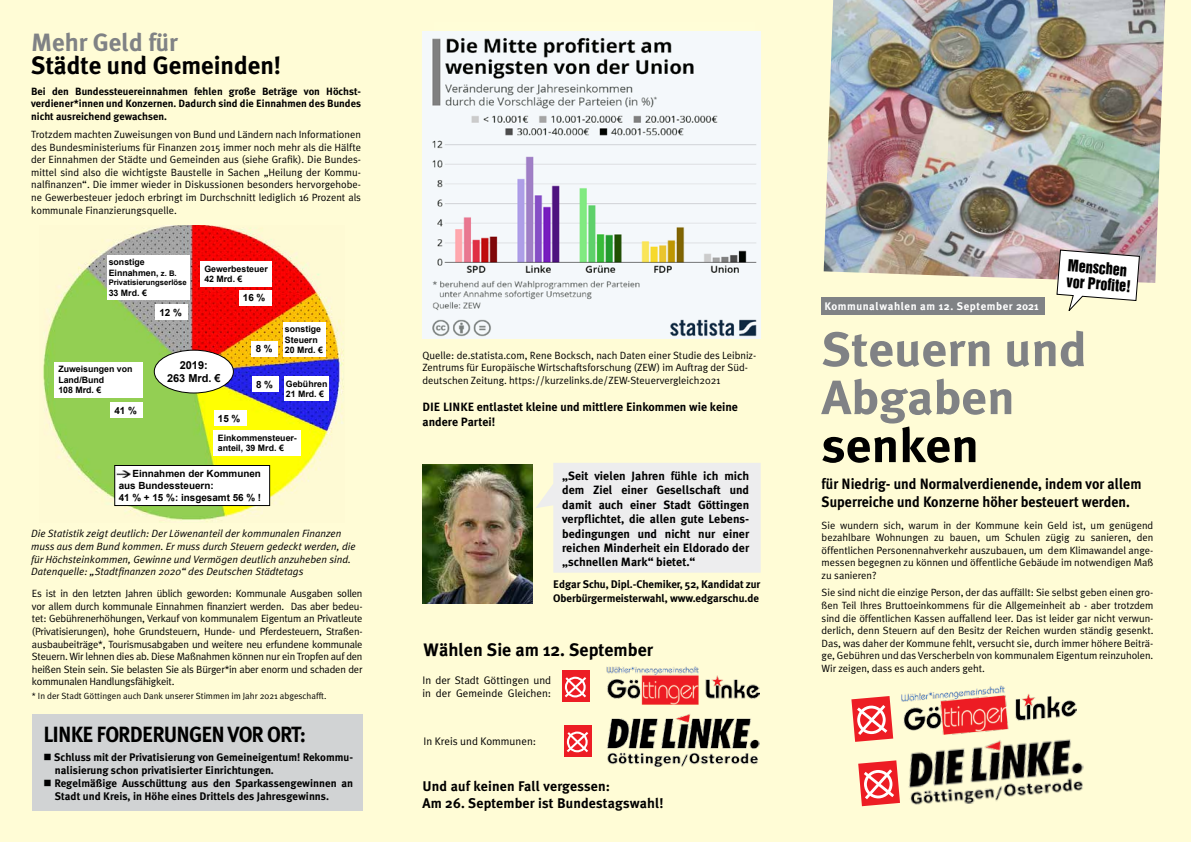
<style>
.page{position:relative;width:1191px;height:842px;background:#fffcd6}
.page>*{position:absolute;margin:0;border:0;box-sizing:border-box;transform-origin:0 0}
.t1{font:700 48px/48px "Meta Plus";color:#808285;scale:1.06 1}
.t2{font:700 48px "Meta Plus";color:#000;scale:1.06 1}
.t3{font:700 25px "Meta Plus";letter-spacing:-.005em;color:#000}
.t4{font:700 25px "Meta Plus";letter-spacing:-.005em;color:#808285}
.t5{font:700 22px "Meta Plus";letter-spacing:-.04em;color:#000;scale:.93 1}
.t6{font:700 18px "Meta Plus";color:#000}
.t7{font:700 15px/18px "Meta Plus";color:#000;scale:.93 1}
.t8{font:15px/15.6px "Helvetica Inserat LT Std";color:#000;scale:.93 1}
.t9{font:700 14px/16.8px "Meta Plus";letter-spacing:.01em;color:#000}
.t10{font:700 12px/14.4px "Meta Plus";color:#000;text-align:justify}
.t11{font:700 11px/13.2px "Meta Plus";color:#000}
.t12{font:11px/13.2px "Meta Plus Normal";color:#000}
.t13{font:700 11px "Meta Plus";letter-spacing:.05em;color:#fff}
.t14{font:700 11px/13.1px "Arial";color:#000;text-align:center}
.t15{font:10.5px/12.6px "Meta Plus Normal";color:#000;text-align:justify}
.t16{font:italic 10.5px/12.6px "Meta Plus Normal";color:#000}
.t17{font:700 10.5px/12.6px "Meta Plus";color:#000;text-align:justify}
.t18{font:700 9.9px/11.9px "Arial";color:#000}
.t19{font:9px "Meta Plus Normal";color:#000}
.t20{font:700 8.8px/10.5px "Arial";color:#000}
.t21{font:700 7.7px "Arial";color:#000}
.s1{font-size:7.7px}
</style>
<div class="page">
<img style="left:823px;top:0;width:342px;height:283px">
<svg style="left:1056px;top:249px;width:84px;height:65px"></svg>
<div style="left:821px;top:297px;width:224px;height:18px;background:#808285"></div>
<img style="left:901px;top:685px;width:175px;height:49px">
<svg style="left:851px;top:696px;width:42px;height:46px;background:#f36e6d"></svg>
<img style="left:905px;top:733px;width:181px;height:76px">
<div style="left:32px;top:714px;width:330px;height:97px;background:#d1d3d4"></div>
<svg style="left:858px;top:760px;width:42px;height:46px;background:#f36e6d"></svg>
<img style="left:607px;top:713px;width:153px;height:53px">
<div style="left:564px;top:726px;width:28px;height:31px;background:#ed1d24"></div>
<svg style="left:566px;top:731px;width:23px;height:22px"></svg>
<div style="left:562px;top:671px;width:28px;height:31px;background:#ed1d24"></div>
<svg style="left:564px;top:676px;width:23px;height:22px"></svg>
<div style="left:607px;top:667px;width:152px;height:43px;background:#fffcd6"></div>
<img style="left:607px;top:667px;width:152px;height:38px">
<img style="left:40px;top:226px;width:304px;height:296px">
<div style="left:200px;top:261px;width:72px;height:25px;background:#fff"></div>
<div style="left:214px;top:430px;width:87px;height:25px;background:#fff"></div>
<div style="left:283px;top:322px;width:43px;height:35px;background:#fff"></div>
<div style="left:284px;top:376px;width:45px;height:25px;background:#fff"></div>
<div style="left:54px;top:362px;width:89px;height:35px;background:#fff"></div>
<div style="left:107px;top:255px;width:82px;height:44px;background:#fff"></div>
<div style="left:252px;top:376px;width:26px;height:16px;background:#fff"></div>
<div style="left:252px;top:341px;width:26px;height:16px;background:#fff"></div>
<div style="left:239px;top:290px;width:33px;height:16px;background:#fff"></div>
<div style="left:155px;top:304px;width:33px;height:16px;background:#fff"></div>
<div style="left:214px;top:410px;width:33px;height:16px;background:#fff"></div>
<div style="left:110px;top:402px;width:33px;height:16px;background:#fff"></div>
<div style="left:115px;top:465px;width:155px;height:40px;background:#fff"></div>
<div style="left:114px;top:465px;width:156px;height:41px;border:1px solid #000"></div>
<div style="left:154px;top:350px;width:79px;height:43px;background:#fff;border-radius:50%"></div>
<div style="left:154px;top:350px;width:80px;height:43px;border:1px solid #000;border-radius:50%"></div>
<img style="left:116px;top:470px;width:14px;height:8px">
<div style="left:435px;top:23px;width:319px;height:8px;background:#fffdd7"></div>
<img style="left:422px;top:31px;width:338px;height:307px">
<svg style="left:535px;top:463px;width:225px;height:110px;background:#eeeeec"></svg>
<img style="left:422px;top:465px;width:111px;height:138px">
<h2 class="t4" style="left:31px;top:27px;width:148px">Mehr Geld für</h2>
<h2 class="t3" style="left:31px;top:50px;width:251px">Städte und Gemeinden!</h2>
<p class="t17" style="left:31px;top:85px;width:331px">Bei den Bundessteuereinnahmen fehlen große Beträge von Höchst&shy;verdiener*innen und Konzernen. Dadurch sind die Einnahmen des Bundes nicht ausreichend gewachsen.</p>
<p class="t15" style="left:31px;top:128px;width:331px">Trotzdem machten Zuweisungen von Bund und Ländern nach Informationen des Bundesministeriums für Finanzen 2015 immer noch mehr als die Hälfte der Einnahmen der Städte und Gemeinden aus (siehe Grafik). Die Bundes&shy;mittel sind also die wichtigste Baustelle in Sachen „Heilung der Kommu&shy;nalfinanzen“. Die immer wieder in Diskussionen besonders hervorgehobe&shy;ne Gewerbesteuer jedoch erbringt im Durchschnitt lediglich 16 Prozent als kommunale Finanzierungsquelle.</p>
<p class="t20" style="left:109px;top:257px;width:70px">sonstige<br>Einnahmen, <span class="s1">z. B.</span></p>
<p class="t21" style="left:109px;top:277px;width:80px">Privatisierungserlöse</p>
<p class="t20" style="left:109px;top:287px;width:40px">33 Mrd. €</p>
<p class="t18" style="left:159px;top:306px;width:24px">12 %</p>
<p class="t20" style="left:204px;top:263px;width:65px">Gewerbesteuer<br>42 Mrd. €</p>
<p class="t18" style="left:243px;top:292px;width:24px">16 %</p>
<p class="t18" style="left:256px;top:343px;width:19px">8 %</p>
<p class="t20" style="left:58px;top:364px;width:76px">Zuweisungen von<br>Land/Bund<br>108 Mrd. €</p>
<p class="t18" style="left:114px;top:404px;width:24px">41 %</p>
<p class="t14" style="left:167px;top:359px;width:55px">2019:<br>263 Mrd. €</p>
<p class="t18" style="left:218px;top:412px;width:24px">15 %</p>
<p class="t18" style="left:256px;top:379px;width:19px">8 %</p>
<p class="t20" style="left:285px;top:324px;width:40px">sonstige<br>Steuern<br>20 Mrd. €</p>
<p class="t20" style="left:286px;top:378px;width:43px">Gebühren<br>21 Mrd. €</p>
<p class="t20" style="left:218px;top:432px;width:81px">Einkommensteuer&shy;anteil, 39 Mrd. €</p>
<p class="t18" style="left:119px;top:468px;width:144px;text-indent:14px">Einnahmen der Kommunen aus Bundessteuern:<br>41 % + 15 %: insgesamt 56 % !</p>
<p class="t16" style="left:31px;top:527px;width:326px">Die Statistik zeigt deutlich: Der Löwenanteil der kommunalen Finanzen muss aus dem Bund kommen. Er muss durch Steuern gedeckt werden, die für Höchsteinkommen, Gewinne und Vermögen deutlich anzuheben sind.<br>Datenquelle: „Stadtfinanzen 2020“ des Deutschen Städtetags</p>
<p class="t15" style="left:32px;top:587px;width:332px">Es ist in den letzten Jahren üblich geworden: Kommunale Ausgaben sollen vor allem durch kommunale Einnahmen finanziert werden. Das aber bedeu&shy;tet: Gebührenerhöhungen, Verkauf von kommunalem Eigentum an Privatleute (Privatisierungen), hohe Grundsteuern, Hunde- und Pferdesteuern, Straßen&shy;ausbaubeiträge*, Tourismusabgaben und weitere neu erfundene kommunale Steuern. Wir lehnen dies ab. Diese Maßnahmen können nur ein Tropfen auf den heißen Stein sein. Sie belasten Sie als Bürger*in aber enorm und schaden der kommunalen Handlungsfähigkeit.</p>
<p class="t19" style="left:32px;top:691px;width:296px">* In der Stadt Göttingen auch Dank unserer Stimmen im Jahr 2021 abgeschafft.</p>
<h3 class="t5" style="left:44px;top:722px;width:156px">LINKE FORDERungen</h3>
<h3 class="t5" style="left:227px;top:722px;width:86px">vor Ort:</h3>
<p class="t11" style="left:55px;top:750px;width:300px;text-indent:-11px">■ Schluss mit der Privatisierung von Gemeineigentum! Rekommu&shy;nalisierung schon privatisierter Einrichtungen.</p>
<p class="t11" style="left:55px;top:777px;width:300px;text-indent:-11px">■ Regelmäßige Ausschüttung aus den Sparkassengewinnen an<br>Stadt und Kreis, in Höhe eines Drittels des Jahresgewinns.</p>
<p class="t15" style="left:422px;top:348px;width:335px;text-align:left">Quelle: de.statista.com, Rene Bocksch, nach Daten einer Studie des Leibniz-<br>Zentrums für Europäische Wirtschaftsforschung (ZEW) im Auftrag der Süd&shy;deutschen Zeitung. https://kurzelinks.de/ZEW-Steuervergleich2021</p>
<p class="t10" style="left:422px;top:400px;width:317px">DIE LINKE entlastet kleine und mittlere Einkommen wie keine andere Partei!</p>
<p class="t10" style="left:562px;top:469px;width:189px">„Seit vielen Jahren fühle ich mich dem Ziel einer Gesellschaft und damit auch einer Stadt Göttingen verpflichtet, die allen gute Lebens&shy;bedingungen und nicht nur einer reichen Minderheit ein Eldorado der „schnellen Mark“ bietet.“</p>
<p class="t11" style="left:553px;top:578px;width:209px">Edgar Schu, Dipl.-Chemiker, 52, Kandidat zur<br>Oberbürgermeisterwahl, www.edgarschu.de</p>
<h3 class="t6" style="left:423px;top:639px;width:231px">Wählen Sie am 12. September</h3>
<p class="t12" style="left:422px;top:674px;width:130px">In der Stadt Göttingen und in der Gemeinde Gleichen:</p>
<p class="t12" style="left:423px;top:734px;width:114px">In Kreis und Kommunen:</p>
<h3 class="t9" style="left:422px;top:778px;width:243px">U nd auf keinen Fall vergessen:<br>Am 26. September ist Bundestagswahl!</h3>
<p class="t13" style="left:824px;top:300px;width:216px">Kommunalwahlen am 12. September 2021</p>
<h3 class="t8" style="left:1068px;top:258px;width:71px;rotate:5deg">Menschen vor Profite!</h3>
<h1 class="t1" style="left:821px;top:325px;width:252px">Steuern und<br>Abgaben</h1>
<h1 class="t2" style="left:821px;top:418px;width:150px">senken</h1>
<h3 class="t7" style="left:821px;top:475px;width:345px">für Niedrig- und Normalverdienende, indem vor allem<br>Superreiche und Konzerne höher besteuert werden.</h3>
<p class="t15" style="left:821px;top:518px;width:333px">Sie wundern sich, warum in der Kommune kein Geld ist, um genügend bezahlbare Wohnungen zu bauen, um Schulen zügig zu sanieren, den öffentlichen Personennahverkehr auszubauen, um dem Klimawandel ange&shy;messen begegnen zu können und öffentliche Gebäude im notwendigen Maß zu sanieren?</p>
<p class="t15" style="left:821px;top:586px;width:333px">Sie sind nicht die einzige Person, der das auffällt: Sie selbst geben einen gro&shy;ßen Teil Ihres Bruttoeinkommens für die Allgemeinheit ab - aber trotzdem sind die öffentlichen Kassen auffallend leer. Das ist leider gar nicht verwun&shy;derlich, denn Steuern auf den Besitz der Reichen wurden ständig gesenkt.<br>Das, was daher der Kommune fehlt, versucht sie, durch immer höhere Beiträ&shy;ge, Gebühren und das Verscherbeln von kommunalem Eigentum reinzuholen.<br>Wir zeigen, dass es auch anders geht.</p>
</div>
